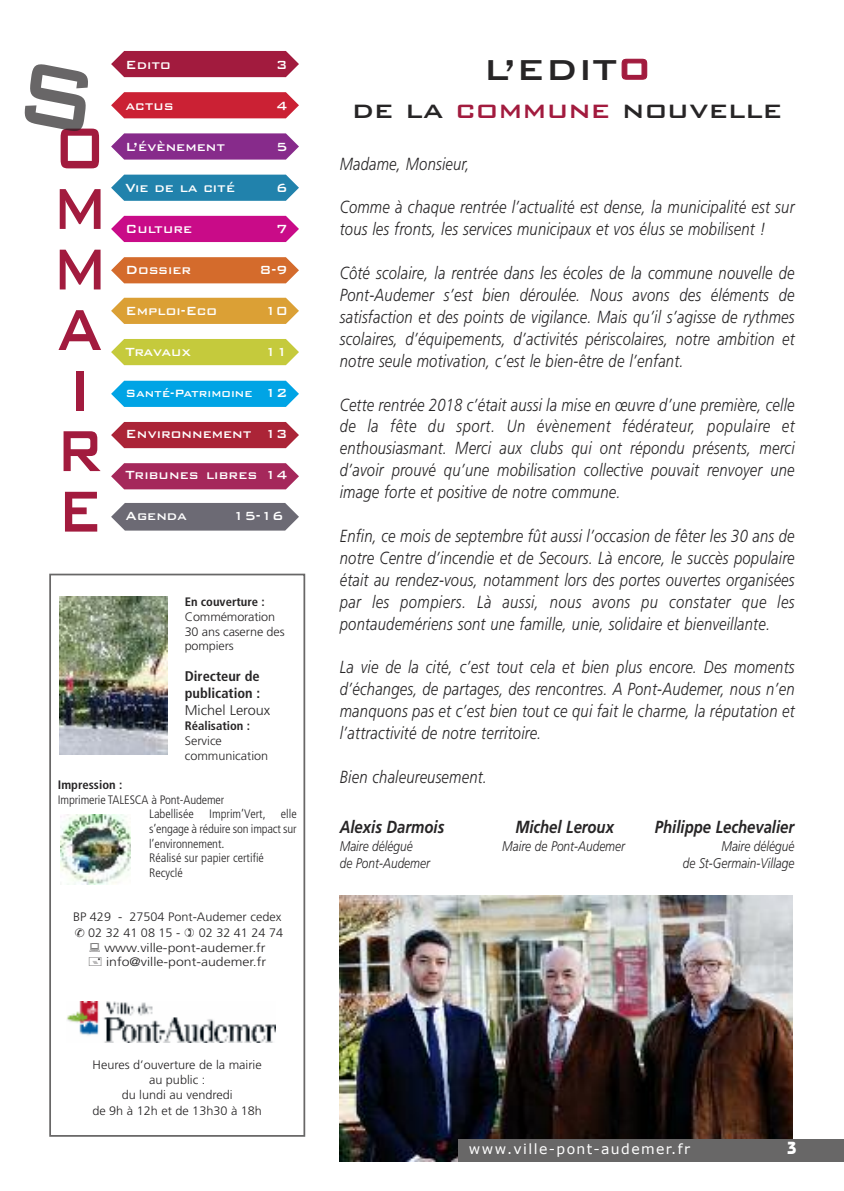
<style>
.page{position:relative;width:844px;height:1191px;background:#fff}
.page>*{position:absolute;margin:0;border:0;box-sizing:border-box;transform-origin:0 0}
.t1{font:500 77.17px/60.6px "Bank Gothic BT";color:#a21b3e;scale:.78 1}
.t2{font:500 38.5px "Bank Gothic BT";color:#272526}
.t3{font:500 31.5px "Bank Gothic BT";color:#272526}
.t4{font:italic 300 17.5px/21.9px "Frutiger";letter-spacing:.015em;color:#272526;text-align:justify;scale:.84 1}
.t5{font:italic 700 17.5px "Frutiger";color:#272526;scale:.85 1}
.t6{font:700 17.5px "Bauhaus";color:#fff}
.t7{font:500 15.75px "Bank Gothic BT";color:#fff;scale:.95 1}
.t8{font:500 15.75px "Bank Gothic BT";letter-spacing:-.03em;color:#fff;scale:.95 1}
.t9{font:italic 300 14px "Frutiger";color:#272526;scale:.85 1}
.t10{font:14px "Verdana";letter-spacing:.1em;color:#fff}
.t11{font:700 condensed 14px/16.8px "Frutiger";color:#272526}
.t12{font:500 14px "Bank Gothic BT";color:#fff;scale:.95 1}
.t13{font:300 14px "Frutiger";color:#272526}
.t14{font:300 12.25px/14.7px "Frutiger";color:#272526}
.t15{font:300 condensed 12.25px/14.7px "Frutiger";letter-spacing:-.01em;color:#272526}
.t16{font:700 condensed 12.25px "Frutiger";color:#272526}
.s1{font-size:15.75px}
.s2{color:#a21b3e}
</style>
<div class="page">
<svg style="left:111px;top:51px;width:188px;height:26px;background:#a82a4b"></svg>
<svg style="left:111px;top:339px;width:188px;height:26px;background:#c9cd49"></svg>
<svg style="left:111px;top:175px;width:188px;height:26px;background:#318bb2"></svg>
<svg style="left:111px;top:381px;width:188px;height:26px;background:#12aae6"></svg>
<svg style="left:111px;top:298px;width:188px;height:26px;background:#dda643"></svg>
<svg style="left:111px;top:133px;width:188px;height:27px;background:#923f96"></svg>
<svg style="left:111px;top:463px;width:188px;height:26px;background:#ab3867"></svg>
<svg style="left:111px;top:257px;width:188px;height:26px;background:#d7763b"></svg>
<svg style="left:111px;top:422px;width:188px;height:26px;background:#b03344"></svg>
<svg style="left:111px;top:92px;width:188px;height:26px;background:#ce3143"></svg>
<svg style="left:111px;top:216px;width:188px;height:26px;background:#cc1b90"></svg>
<svg style="left:111px;top:503px;width:188px;height:27px;background:#76747e"></svg>
<div style="left:49px;top:573px;width:256px;height:563px;border:2px solid #686767"></div>
<img style="left:60px;top:596px;width:107px;height:158px">
<img style="left:67px;top:1001px;width:208px;height:41px">
<img style="left:60px;top:815px;width:71px;height:69px">
<img style="left:340px;top:896px;width:452px;height:265px">
<div style="left:458px;top:1138px;width:385px;height:23px;background:#686767"></div>
<h1 class="t1" style="left:52px;top:111px;width:73px">O<br>M<br>M<br>A<br>I<br>R<br>E</h1>
<p class="t7" style="left:125px;top:54px;width:49px">Edito</p>
<p class="t7" style="left:276px;top:54px;width:14px">3</p>
<p class="t7" style="left:125px;top:95px;width:52px">actus</p>
<p class="t7" style="left:276px;top:95px;width:14px">4</p>
<p class="t7" style="left:125px;top:136px;width:106px">L’évènement</p>
<p class="t7" style="left:276px;top:136px;width:14px">5</p>
<p class="t7" style="left:125px;top:177px;width:117px">Vie de la cité</p>
<p class="t7" style="left:276px;top:177px;width:14px">6</p>
<p class="t7" style="left:125px;top:218px;width:72px">Culture</p>
<p class="t7" style="left:276px;top:218px;width:14px">7</p>
<p class="t7" style="left:125px;top:259px;width:71px">Dossier</p>
<p class="t7" style="left:260px;top:259px;width:31px">8-9</p>
<p class="t7" style="left:125px;top:300px;width:98px">Emploi-Eco</p>
<p class="t7" style="left:265px;top:300px;width:26px">10</p>
<p class="t8" style="left:125px;top:341px;width:70px">Travaux</p>
<p class="t7" style="left:265px;top:341px;width:26px">11</p>
<p class="t12" style="left:125px;top:384px;width:172px">Santé-Patrimoine <span class="s1">12</span></p>
<p class="t7" style="left:125px;top:423px;width:172px">Environnement 13</p>
<p class="t7" style="left:125px;top:464px;width:172px">Tribunes libres 14</p>
<p class="t7" style="left:125px;top:505px;width:66px">Agenda</p>
<p class="t7" style="left:233px;top:505px;width:55px">15-16</p>
<p class="t16" style="left:185px;top:597px;width:81px">En couverture :</p>
<p class="t14" style="left:185px;top:610px;width:101px">Commémoration<br>30 ans caserne des pompiers</p>
<p class="t11" style="left:185px;top:669px;width:77px">Directeur de publication :</p>
<p class="t13" style="left:185px;top:704px;width:87px">Michel Leroux</p>
<p class="t16" style="left:185px;top:721px;width:67px">Réalisation :</p>
<p class="t14" style="left:185px;top:734px;width:85px">Service communication</p>
<p class="t16" style="left:58px;top:779px;width:66px">Impression :</p>
<p class="t15" style="left:149px;top:793px;width:77px;text-indent:-91px">Imprimerie TALESCA à Pont-Audemer<br>Labellisée</p>
<p class="t15" style="left:149px;top:807px;width:149px;text-indent:60px">Imprim’Vert, elle s’engage à réduire son impact sur l’environnement.<br>Réalisé sur papier certifié<br>Recyclé</p>
<p class="t14" style="left:73px;top:910px;width:210px;line-height:15.6px">BP 429 - 27504 Pont-Audemer cedex ✆0232410815-</p>
<p class="t14" style="left:104px;top:926px;width:180px;text-indent:94px">02 32 41 24 74 www.ville-pont-audemer.fr info@ville-pont-audemer.fr</p>
<p class="t14" style="left:92px;top:1058px;width:171px;text-align:center">Heures d’ouverture de la mairie au public :<br>du lundi au vendredi<br>de 9h à 12h et de 13h30 à 18h</p>
<h2 class="t2" style="left:483px;top:44px;width:169px">L’EDIT<span class="s2">O</span></h2>
<h3 class="t3" style="left:352px;top:89px;width:431px">de la <span class="s2">commune</span> nouvelle</h3>
<p class="t4" style="left:340px;top:154px;width:156px">Madame, Monsieur,</p>
<p class="t4" style="left:340px;top:198px;width:542px">Comme à chaque rentrée l’actualité est dense, la municipalité est sur tous les fronts, les services municipaux et vos élus se mobilisent !</p>
<p class="t4" style="left:340px;top:263px;width:542px">Côté scolaire, la rentrée dans les écoles de la commune nouvelle de Pont-Audemer s’est bien déroulée. Nous avons des éléments de satisfaction et des points de vigilance. Mais qu’il s’agisse de rythmes scolaires, d’équipements, d’activités périscolaires, notre ambition et notre seule motivation, c’est le bien-être de l’enfant.</p>
<p class="t4" style="left:340px;top:395px;width:542px">Cette rentrée 2018 c’était aussi la mise en œuvre d’une première, celle de la fête du sport. Un évènement fédérateur, populaire et enthousiasmant. Merci aux clubs qui ont répondu présents, merci d’avoir prouvé qu’une mobilisation collective pouvait renvoyer une image forte et positive de notre commune.</p>
<p class="t4" style="left:340px;top:526px;width:542px">Enfin, ce mois de septembre fût aussi l’occasion de fêter les 30 ans de notre Centre d’incendie et de Secours. Là encore, le succès populaire était au rendez-vous, notamment lors des portes ouvertes organisées par les pompiers. Là aussi, nous avons pu constater que les pontaudemériens sont une famille, unie, solidaire et bienveillante.</p>
<p class="t4" style="left:340px;top:657px;width:542px">La vie de la cité, c’est tout cela et bien plus encore. Des moments d’échanges, de partages, des rencontres. A Pont-Audemer, nous n’en manquons pas et c’est bien tout ce qui fait le charme, la réputation et l’attractivité de notre territoire.</p>
<p class="t4" style="left:340px;top:767px;width:177px">Bien chaleureusement.</p>
<p class="t5" style="left:339px;top:820px;width:125px">Alexis Darmois</p>
<p class="t5" style="left:515px;top:820px;width:117px">Michel Leroux</p>
<p class="t5" style="left:654px;top:820px;width:165px">Philippe Lechevalier</p>
<p class="t9" style="left:339px;top:841px;width:87px">Maire délégué</p>
<p class="t9" style="left:502px;top:841px;width:146px">Maire de Pont-Audemer</p>
<p class="t9" style="left:721px;top:841px;width:87px">Maire délégué</p>
<p class="t9" style="left:339px;top:857px;width:108px">de Pont-Audemer</p>
<p class="t9" style="left:682px;top:857px;width:133px">de St-Germain-Village</p>
<p class="t10" style="left:469px;top:1140px;width:222px">www.ville-pont-audemer.fr</p>
<p class="t6" style="left:786px;top:1141px;width:11px">3</p>
</div>
